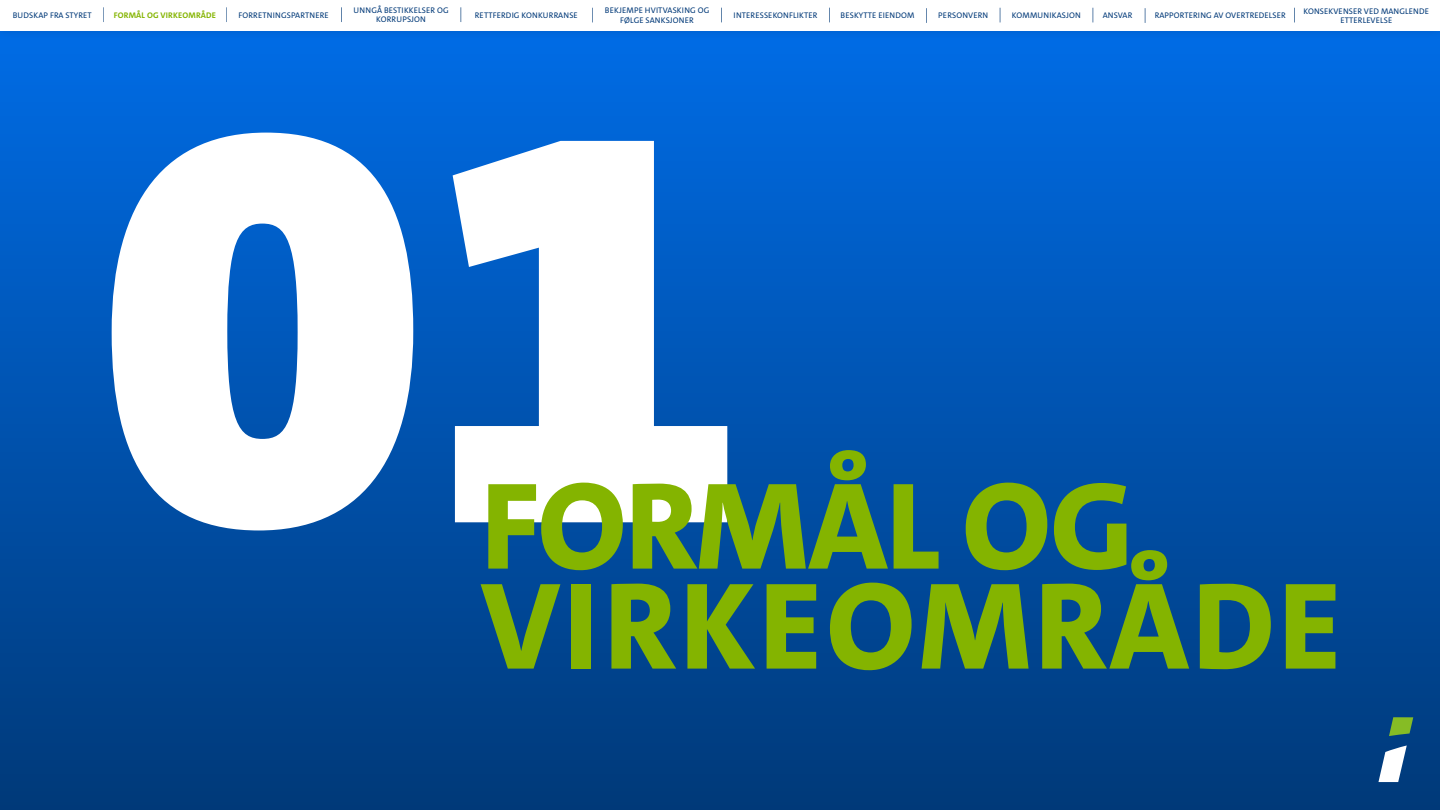
<style>
.page{position:relative;width:1440px;height:810px;background:#fff}
.page>*{position:absolute;margin:0;border:0;box-sizing:border-box;transform-origin:0 0}
.t1{font:900 586.88px "The Sans E5";color:#fff}
.t2{font:800 125px/100px "The Sans E5";letter-spacing:.03em;color:#84b400}
.t3{font:8.25px/9.1px "The Sans E5";letter-spacing:.02em;color:#003978;text-align:center}
.t4{font:700 8.25px "The Sans E5";letter-spacing:.02em;color:#84b400}
</style>
<div class="page">
<div style="left:0;top:0;width:1440px;height:810px;background:linear-gradient(to bottom,#006eea,#003979)"></div>
<svg style="left:1389px;top:717px;width:24px;height:19px"></svg>
<svg style="left:1378px;top:745px;width:29px;height:37px"></svg>
<div style="left:0;top:0;width:1440px;height:42px;background:#000;opacity:.15"></div>
<div style="left:0;top:0;width:1440px;height:30px;background:#fff"></div>
<svg style="left:103px;top:7px;width:1px;height:15px"></svg>
<svg style="left:226px;top:7px;width:1px;height:15px"></svg>
<svg style="left:341px;top:7px;width:1px;height:15px"></svg>
<svg style="left:461px;top:7px;width:1px;height:15px"></svg>
<svg style="left:721px;top:8px;width:1px;height:14px"></svg>
<svg style="left:926px;top:8px;width:1px;height:15px"></svg>
<svg style="left:1000px;top:8px;width:1px;height:14px"></svg>
<svg style="left:1093px;top:8px;width:1px;height:14px"></svg>
<svg style="left:1145px;top:8px;width:1px;height:15px"></svg>
<svg style="left:1294px;top:8px;width:1px;height:14px"></svg>
<svg style="left:829px;top:8px;width:1px;height:14px"></svg>
<svg style="left:592px;top:8px;width:1px;height:14px"></svg>
<p class="t3" style="left:13px;top:11px;width:81px">BUDSKAP FRA STYRET</p>
<p class="t4" style="left:114px;top:10px;width:103px">FORMÅL OG VIRKEOMRÅDE</p>
<p class="t3" style="left:239px;top:11px;width:92px">FORRETNINGSPARTNERE</p>
<p class="t3" style="left:354px;top:6px;width:97px">UNNGÅ BESTIKKELSER OG<br>KORRUPSJON</p>
<p class="t3" style="left:605px;top:6px;width:106px">BEKJEMPE HVITVASKING OG<br>FØLGE SANKSJONER</p>
<p class="t3" style="left:475px;top:11px;width:104px">RETTFERDIG KONKURRANSE</p>
<p class="t3" style="left:734px;top:11px;width:85px">INTERESSEKONFLIKTER</p>
<p class="t3" style="left:938px;top:11px;width:51px">PERSONVERN</p>
<p class="t3" style="left:1103px;top:11px;width:31px">ANSVAR</p>
<p class="t3" style="left:1155px;top:11px;width:133px">RAPPORTERING AV OVERTREDELSER</p>
<p class="t3" style="left:1304px;top:6px;width:127px">KONSEKVENSER VED MANGLENDE<br>ETTERLEVELSE</p>
<p class="t3" style="left:840px;top:11px;width:76px">BESKYTTE EIENDOM</p>
<p class="t3" style="left:1012px;top:11px;width:70px">KOMMUNIKASJON</p>
<h1 class="t1" style="left:101px;top:-53px;width:647px">01</h1>
<h2 class="t2" style="left:481px;top:477px;width:862px">FORMÅL OG<br>VIRKEOMRÅDE</h2>
</div>
